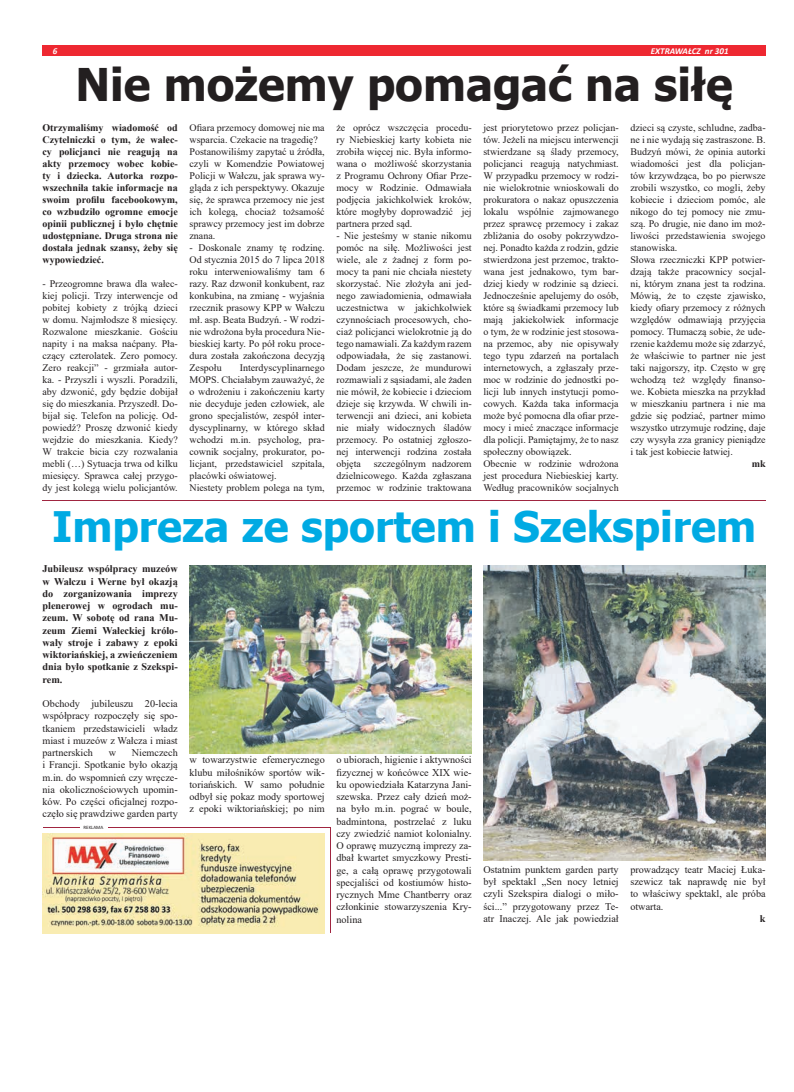
<style>
.page{position:relative;width:794px;height:1092px;background:#fff}
.page>*{position:absolute;margin:0;border:0;box-sizing:border-box;transform-origin:0 0}
.t1{font:700 45px "Tahoma";color:#231f20}
.t2{font:700 42px "Tahoma";color:#00aae3}
.t3{font:10.2px/12.2px "Times New Roman";color:#231f20;text-align:justify}
.t4{font:700 10.2px/12.2px "Times New Roman";color:#231f20;text-align:justify}
.t5{font:10px/12px "Times New Roman";color:#231f20;text-align:justify}
.t6{font:700 10px/12px "Times New Roman";color:#231f20;text-align:justify}
.t7{font:italic 700 9px "Calibri";color:#fff}
.t8{font:5px "Calibri";color:#231f20}
</style>
<div class="page">
<div style="left:43px;top:45px;width:722px;height:11px;background:#ee2831"></div>
<hr style="left:43px;top:500px;width:722px;height:1px;background:#a02540">
<img style="left:43px;top:833px;width:282px;height:100px">
<hr style="left:43px;top:827px;width:287px;height:1px;background:#a02540">
<hr style="left:330px;top:827px;width:1px;height:106px;background:#a02540">
<hr style="left:80px;top:825px;width:27px;height:4px;background:#fff">
<img style="left:189px;top:565px;width:283px;height:188px">
<img style="left:483px;top:565px;width:282px;height:295px">
<p class="t7" style="left:53px;top:44px;width:6px">6</p>
<p class="t7" style="left:651px;top:44px;width:79px">EXTRAWAŁCZ nr 301</p>
<h1 class="t1" style="left:76px;top:53px;width:658px">Nie możemy pomagać na siłę</h1>
<p class="t6" style="left:43px;top:121px;width:137px">Otrzymaliśmy wiadomość od Czytelniczki o tym, że wałec&shy;cy policjanci nie reagują na akty przemocy wobec kobie&shy;ty i dziecka. Autorka rozpo&shy;wszechniła takie informacje na swoim profilu facebookowym, co wzbudziło ogromne emocje opinii publicznej i było chętnie udostępniane. Druga strona nie dostała jednak szansy, żeby się wypowiedzieć.</p>
<p class="t5" style="left:43px;top:277px;width:137px">- Przeogromne brawa dla wałec&shy;kiej policji. Trzy interwencje od pobitej kobiety z trójką dzieci w domu. Najmłodsze 8 miesięcy.<br>Rozwalone mieszkanie. Gościu napity i na maksa naćpany. Pła&shy;czący czterolatek. Zero pomocy.<br>Zero reakcji” - grzmiała autor&shy;ka. - Przyszli i wyszli. Poradzili, aby dzwonić, gdy będzie dobijał się do mieszkania. Przyszedł. Do&shy;bijał się. Telefon na policję. Od&shy;powiedź? Proszę dzwonić kiedy wejdzie do mieszkania. Kiedy?<br>W trakcie bicia czy rozwalania mebli (…) Sytuacja trwa od kilku miesięcy. Sprawca całej przygo&shy;dy jest kolegą wielu policjantów.</p>
<p class="t5" style="left:189px;top:121px;width:137px;text-align:left">Ofiara przemocy domowej nie ma wsparcia. Czekacie na tragedię?<br>Postanowiliśmy zapytać u źródła, czyli w Komendzie Powiatowej<br>Policji w Wałczu, jak sprawa wy&shy;gląda z ich perspektywy. Okazuje się, że sprawca przemocy nie jest ich kolegą, chociaż tożsamość sprawcy przemocy jest im dobrze znana.</p>
<p class="t5" style="left:189px;top:241px;width:137px">- Doskonale znamy tę rodzinę.<br>Od stycznia 2015 do 7 lipca 2018 roku interweniowaliśmy tam 6 razy. Raz dzwonił konkubent, raz konkubina, na zmianę - wyjaśnia rzecznik prasowy KPP w Wałczu mł. asp. Beata Budzyń. - W rodzi&shy;nie wdrożona była procedura Nie&shy;bieskiej karty. Po pół roku proce&shy;dura została zakończona decyzją Zespołu</p>
<p class="t5" style="left:483px;top:121px;width:137px;text-align:left">jest priorytetowo przez policjan&shy;tów. Jeżeli na miejscu interwencji stwierdzane są ślady przemocy, policjanci reagują natychmiast.<br>W przypadku przemocy w rodzi&shy;nie wielokrotnie wnioskowali do prokuratora o nakaz opuszczenia lokalu wspólnie zajmowanego przez sprawcę przemocy i zakaz zbliżania do osoby pokrzywdzo&shy;nej. Ponadto każda z rodzin, gdzie stwierdzona jest przemoc, trakto&shy;wana jest jednakowo, tym bar&shy;dziej kiedy w rodzinie są dzieci.<br>Jednocześnie apelujemy do osób, które są świadkami przemocy lub mają jakiekolwiek informacje o tym, że w rodzinie jest stosowa&shy;na przemoc, aby nie opisywały tego typu zdarzeń na portalach internetowych, a zgłaszały prze&shy;moc w rodzinie do jednostki po&shy;licji lub innych instytucji pomo&shy;cowych. Każda taka informacja może być pomocna dla ofiar prze&shy;mocy i mieć znaczące informacje dla policji. Pamiętajmy, że to nasz społeczny obowiązek.<br>Obecnie w rodzinie wdrożona jest procedura Niebieskiej karty.<br>Według pracowników socjalnych</p>
<p class="t5" style="left:630px;top:121px;width:137px;text-align:left">dzieci są czyste, schludne, zadba&shy;ne i nie wydają się zastraszone. B.<br>Budzyń mówi, że opinia autorki wiadomości jest dla policjan&shy;tów krzywdząca, bo po pierwsze zrobili wszystko, co mogli, żeby kobiecie i dzieciom pomóc, ale nikogo do tej pomocy nie zmu&shy;szą. Po drugie, nie dano im moż&shy;liwości przedstawienia swojego stanowiska.<br>Słowa rzeczniczki KPP potwier&shy;dzają także pracownicy socjal&shy;ni, którym znana jest ta rodzina.<br>Mówią, że to częste zjawisko, kiedy ofiary przemocy z różnych względów odmawiają przyjęcia pomocy. Tłumaczą sobie, że ude&shy;rzenie każdemu może się zdarzyć, że właściwie to partner nie jest taki najgorszy, itp. Często w grę wchodzą też względy finanso&shy;we. Kobieta mieszka na przykład w mieszkaniu partnera i nie ma gdzie się podziać, partner mimo wszystko utrzymuje rodzinę, daje czy wysyła zza granicy pieniądze i tak jest kobiecie łatwiej.</p>
<p class="t5" style="left:336px;top:121px;width:137px">że oprócz wszczęcia procedu&shy;ry Niebieskiej karty kobieta nie zrobiła więcej nic. Była informo&shy;wana o możliwość skorzystania z Programu Ochrony Ofiar Prze&shy;mocy w Rodzinie. Odmawiała podjęcia jakichkolwiek kroków, które mogłyby doprowadzić jej partnera przed sąd.</p>
<p class="t5" style="left:336px;top:229px;width:137px">- Nie jesteśmy w stanie nikomu pomóc na siłę. Możliwości jest wiele, ale z żadnej z form po&shy;mocy ta pani nie chciała niestety skorzystać. Nie złożyła ani jed&shy;nego zawiadomienia, odmawiała uczestnictwa w jakichkolwiek czynnościach procesowych, cho&shy;ciaż policjanci wielokrotnie ją do tego namawiali. Za każdym razem odpowiadała, że się zastanowi.<br>Dodam jeszcze, że mundurowi rozmawiali z sąsiadami, ale żaden nie mówił, że kobiecie i dzieciom dzieje się krzywda. W chwili in&shy;terwencji ani dzieci, ani kobieta nie miały widocznych śladów przemocy. Po ostatniej zgłoszo&shy;nej interwencji rodzina została objęta</p>
<p class="t5" style="left:189px;top:361px;width:137px;text-align:left;text-indent:50px">Interdyscyplinarnego<br>MOPS. Chciałabym zauważyć, że o wdrożeniu i zakończeniu karty nie decyduje jeden człowiek, ale grono specjalistów, zespół inter&shy;dyscyplinarny, w którego skład wchodzi m.in. psycholog, pra&shy;cownik socjalny, prokurator, po&shy;licjant, przedstawiciel szpitala, placówki oświatowej.<br>Niestety problem polega na tym,</p>
<p class="t5" style="left:336px;top:457px;width:137px;text-indent:37px">szczególnym nadzorem dzielnicowego. Każda zgłaszana przemoc w rodzinie traktowana</p>
<p class="t6" style="left:751px;top:457px;width:15px">mk</p>
<h2 class="t2" style="left:52px;top:497px;width:705px">Impreza ze sportem i Szekspirem</h2>
<p class="t4" style="left:43px;top:562px;width:137px">Jubileusz współpracy muzeów w Wałczu i Werne był okazją do zorganizowania imprezy plenerowej w ogrodach mu&shy;zeum. W sobotę od rana Mu&shy;zeum Ziemi Wałeckiej królo&shy;wały stroje i zabawy z epoki wiktoriańskiej, a zwieńczeniem dnia było spotkanie z Szekspi&shy;rem.</p>
<p class="t3" style="left:43px;top:697px;width:137px">Obchody jubileuszu 20-lecia współpracy rozpoczęły się spo&shy;tkaniem przedstawicieli władz miast i muzeów z Wałcza i miast partnerskich</p>
<p class="t3" style="left:43px;top:746px;width:137px;text-indent:89px">Niemczech i Francji. Spotkanie było okazją m.in. do wspomnień czy wręcze&shy;nia okolicznościowych upomin&shy;ków. Po części oficjalnej rozpo&shy;częło się prawdziwe garden party</p>
<p class="t3" style="left:189px;top:753px;width:137px">w towarzystwie efemerycznego klubu miłośników sportów wik&shy;toriańskich. W samo południe odbył się pokaz mody sportowej z epoki wiktoriańskiej; po nim</p>
<p class="t3" style="left:336px;top:753px;width:137px">o ubiorach, higienie i aktywności fizycznej w końcówce XIX wie&shy;ku opowiedziała Katarzyna Jani&shy;szewska. Przez cały dzień moż&shy;na było m.in. pograć w boule, badmintona, postrzelać z luku czy zwiedzić namiot kolonialny.<br>O oprawę muzyczną imprezy za&shy;dbał kwartet smyczkowy Presti&shy;ge, a całą oprawę przygotowali specjaliści od kostiumów histo&shy;rycznych Mme Chantberry oraz członkinie stowarzyszenia Kry&shy;nolina</p>
<p class="t3" style="left:109px;top:746px;width:9px">w</p>
<p class="t8" style="left:84px;top:824px;width:21px">REKLAMA</p>
<p class="t3" style="left:483px;top:863px;width:137px">Ostatnim punktem garden party był spektakl „Sen nocy letniej czyli Szekspira dialogi o miło&shy;ści...” przygotowany przez Te&shy;atr Inaczej. Ale jak powiedział</p>
<p class="t3" style="left:630px;top:863px;width:137px">prowadzący teatr Maciej Łuka&shy;szewicz tak naprawdę nie był to właściwy spektakl, ale próba otwarta.</p>
<p class="t4" style="left:760px;top:911px;width:7px">k</p>
</div>
